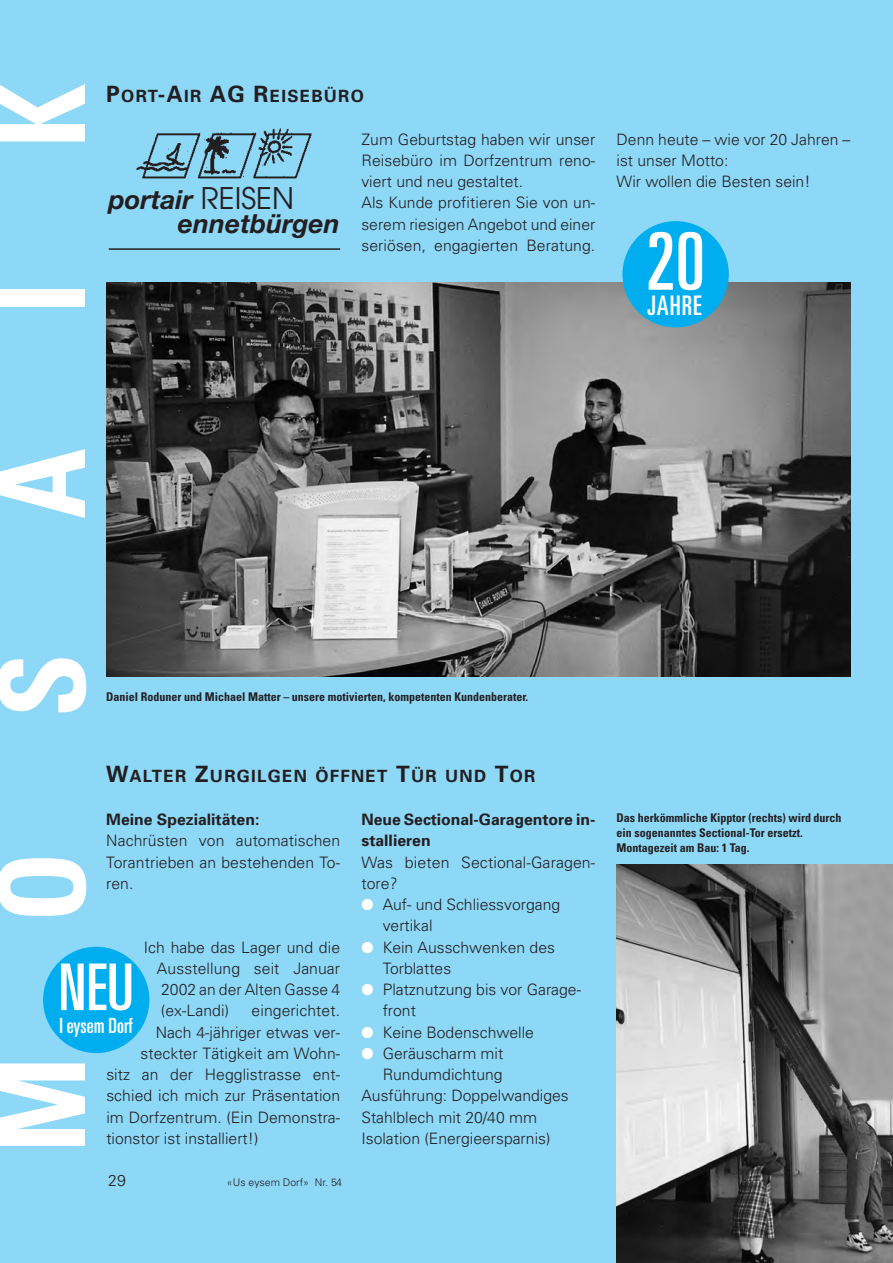
<style>
.page{position:relative;width:893px;height:1263px;background:#8dd7f7}
.page>*{position:absolute;margin:0;border:0;box-sizing:border-box;transform-origin:0 0}
.t1{font:700 condensed 119.25px "Univers";color:#fff}
.t2{font:ultra-condensed 79.5px "Univers";color:#fff}
.t3{font:ultra-condensed 64.5px "Univers";color:#fff}
.t4{font:ultra-condensed 27px "Univers";letter-spacing:.03em;color:#fff}
.t5{font:italic 700 26.4px/24.3px "Helvetica Neue";color:#231f20}
.t6{font:ultra-condensed 21px "Univers";color:#fff}
.t7{font:700 16.8px "Univers";letter-spacing:.075em;color:#231f20}
.t8{font:300 15.75px/21.3px "Univers";color:#231f20}
.t9{font:700 15.75px/21.3px "Univers";color:#231f20}
.t10{font:700 condensed 12px/15px "Univers";color:#231f20}
.t11{font:300 10.5px "Univers";color:#231f20}
.s1{font-size:22.5px}
.s2{font-family:"Avant Garde";font-weight:400;font-style:normal;font-size:29.55px}
.s3{color:#fff}
</style>
<div class="page">
<img style="left:106px;top:282px;width:744px;height:394px">
<div style="left:622px;top:221px;width:107px;height:106px;background:#00aeef;border-radius:50%"></div>
<img style="left:136px;top:128px;width:176px;height:51px">
<hr style="left:109px;top:248px;width:231px;height:2px;background:#231f20">
<img style="left:617px;top:864px;width:276px;height:399px">
<div style="left:43px;top:947px;width:106px;height:106px;background:#00aeef;border-radius:50%"></div>
<h1 class="t1" style="left:-1px;top:1153px;width:1071px;rotate:-90deg">MOSAIK</h1>
<p class="t7" style="left:106px;top:90px;width:259px"><span class="s1">P</span>ORT<span class="s1">-A</span>IR <span class="s1">AG R</span>EISEBÜRO</p>
<p class="t8" style="left:361px;top:130px;width:235px">Zum Geburtstag haben wir unser<br>Reisebüro im Dorfzentrum reno&shy;viert und neu gestaltet.<br>Als Kunde profitieren Sie von un&shy;serem riesigen Angebot und einer seriösen, engagierten Beratung.</p>
<h3 class="t5" style="left:178px;top:190px;width:163px;text-indent:-69px">portair <span class="s2">REISEN </span>ennetbürgen</h3>
<p class="t10" style="left:106px;top:690px;width:423px">Daniel Roduner und Michael Matter – unsere motivierten, kompetenten Kundenberater.</p>
<p class="t7" style="left:106px;top:770px;width:431px"><span class="s1">W</span>ALTER <span class="s1">Z</span>URGILGEN ÖFFNET <span class="s1">T</span>ÜR UND <span class="s1">T</span>OR</p>
<p class="t9" style="left:106px;top:810px;width:155px">Meine Spezialitäten:</p>
<p class="t8" style="left:106px;top:831px;width:235px;text-align:justify">Nachrüsten von automatischen Torantrieben an bestehenden To&shy;ren.</p>
<p class="t9" style="left:361px;top:810px;width:235px">Neue Sectional-Garagentore in&shy;stallieren</p>
<p class="t8" style="left:361px;top:853px;width:235px">Was bieten Sectional-Garagen&shy;tore?</p>
<p class="t8" style="left:383px;top:895px;width:179px;text-indent:-21px"><span class="s3">●</span> Auf- und Schliessvorgang vertikal</p>
<p class="t8" style="left:383px;top:938px;width:174px;text-indent:-21px"><span class="s3">●</span> Kein Ausschwenken des<br>Torblattes</p>
<p class="t8" style="left:383px;top:980px;width:200px;text-indent:-21px"><span class="s3">●</span> Platznutzung bis vor Garage&shy;front</p>
<p class="t8" style="left:361px;top:1023px;width:174px"><span class="s3">●</span> Keine Bodenschwelle</p>
<p class="t8" style="left:361px;top:1044px;width:143px"><span class="s3">●</span> Geräuscharm mit</p>
<p class="t8" style="left:383px;top:1065px;width:121px">Rundumdichtung</p>
<p class="t8" style="left:361px;top:1086px;width:209px">Ausführung: Doppelwandiges</p>
<p class="t8" style="left:361px;top:1108px;width:177px">Stahlblech mit 20/40 mm</p>
<p class="t8" style="left:361px;top:1129px;width:190px">Isolation (Energieersparnis)</p>
<p class="t8" style="left:157px;top:938px;width:185px;text-align:justify;text-indent:-13px">Ich habe das Lager und die Ausstellung seit Januar 2002 an der Alten Gasse 4 (ex-Landi)</p>
<h3 class="t3" style="left:59px;top:963px;width:76px">NEU</h3>
<h3 class="t6" style="left:60px;top:1017px;width:75px">I eysem Dorf</h3>
<p class="t8" style="left:252px;top:1001px;width:90px">eingerichtet.</p>
<p class="t8" style="left:156px;top:1023px;width:186px">Nach 4-jähriger etwas ver-</p>
<p class="t8" style="left:141px;top:1044px;width:201px">steckter Tätigkeit am Wohn-</p>
<p class="t8" style="left:106px;top:1065px;width:235px">sitz an der Hegglistrasse ent-</p>
<p class="t8" style="left:106px;top:1086px;width:235px">schied ich mich zur Präsentation</p>
<p class="t8" style="left:106px;top:1108px;width:235px">im Dorfzentrum. (Ein Demonstra-</p>
<p class="t8" style="left:106px;top:1129px;width:154px">tionstor ist installiert!)</p>
<p class="t8" style="left:108px;top:1171px;width:19px">29</p>
<p class="t11" style="left:227px;top:1179px;width:117px">«Us eysem Dorf» Nr. 54</p>
<p class="t8" style="left:617px;top:130px;width:235px">Denn heute – wie vor 20 Jahren – ist unser Motto:<br>Wir wollen die Besten sein!</p>
<h2 class="t2" style="left:646px;top:232px;width:61px">20</h2>
<h3 class="t4" style="left:648px;top:296px;width:56px">JAHRE</h3>
<p class="t10" style="left:617px;top:811px;width:227px">Das herkömmliche Kipptor (rechts) wird durch ein sogenanntes Sectional-Tor ersetzt.<br>Montagezeit am Bau: 1 Tag.</p>
</div>
